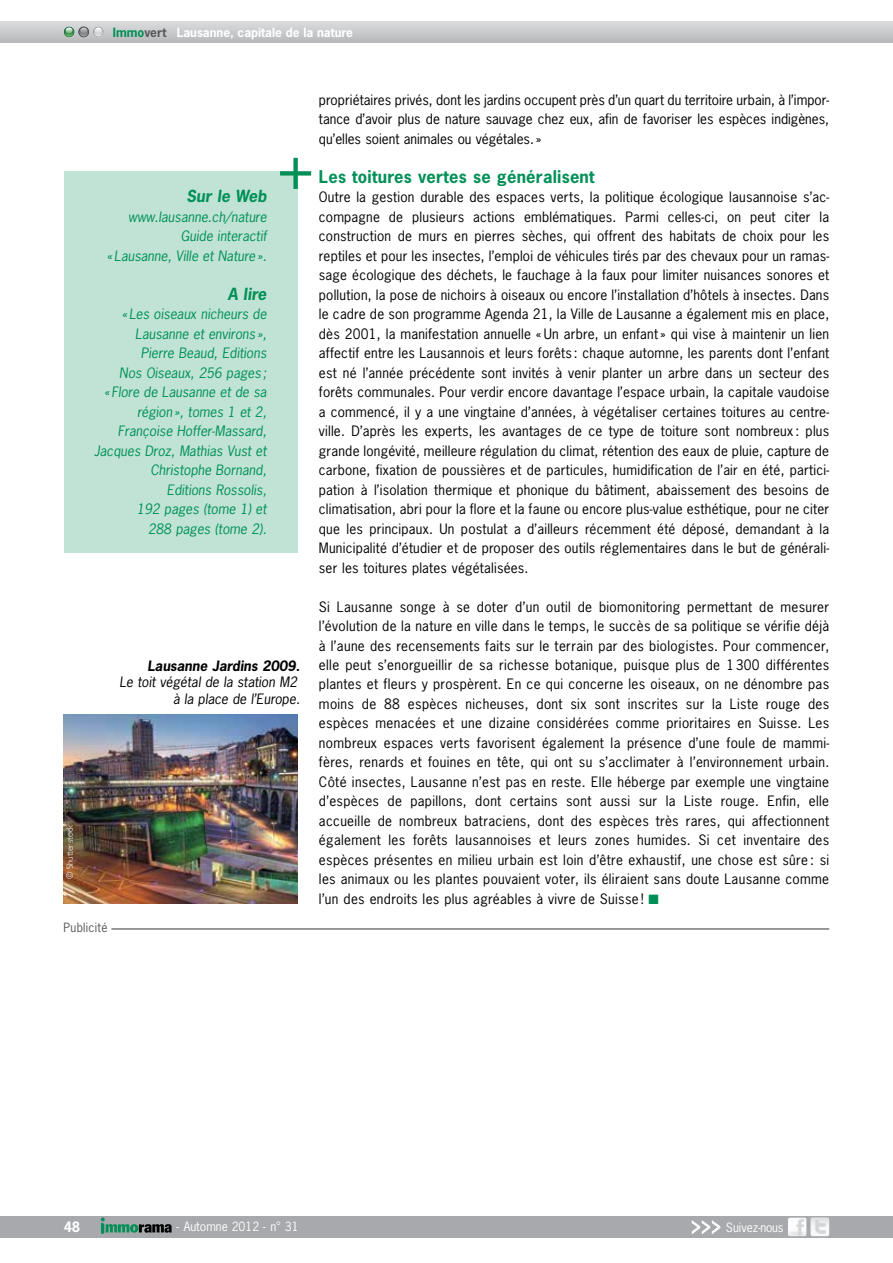
<style>
.page{position:relative;width:893px;height:1263px;background:#fff}
.page>*{position:absolute;margin:0;border:0;box-sizing:border-box;transform-origin:0 0}
.t1{font:700 16.5px "News Gothic Std";letter-spacing:.015em;color:#009057}
.t2{font:italic 700 15.75px "News Gothic Std";color:#009057}
.t3{font:13.5px/19.5px "News Gothic Std";letter-spacing:.015em;color:#000;text-align:justify}
.t4{font:italic 13.5px/19.5px "News Gothic Std";color:#009057;text-align:right}
.t5{font:italic 13.5px/16.5px "News Gothic Std";color:#000;text-align:right}
.t6{font:italic 700 13.5px "News Gothic Std";color:#000}
.t7{font:700 13.5px "News Gothic Std";color:#fff}
.t8{font:700 12px "News Gothic Std";color:#fff}
.t9{font:12px "News Gothic Std";color:#fff}
.t10{font:12px "News Gothic Std";letter-spacing:.02em;color:#58595b}
.t11{font:300 9px "Gill Sans Std";color:#fff}
.s1{color:#009057}
.s2{color:#58595b}
.s3{font-size:24px}
</style>
<div class="page">
<div style="left:0;top:21px;width:893px;height:22px;background:linear-gradient(to bottom,#dbdcde,#b8babc)"></div>
<hr style="left:111px;top:928px;width:718px;height:1px;background:#000">
<div style="left:64px;top:171px;width:234px;height:382px;background:#c0e3d5"></div>
<svg style="left:64px;top:27px;width:40px;height:10px"></svg>
<img style="left:64px;top:714px;width:233px;height:190px">
<svg style="left:280px;top:158px;width:31px;height:31px"></svg>
<div style="left:0;top:1216px;width:893px;height:21px;background:#a7a9ac"></div>
<img style="left:788px;top:1217px;width:19px;height:19px">
<img style="left:811px;top:1217px;width:18px;height:19px">
<svg style="left:101px;top:1217px;width:71px;height:17px"></svg>
<svg style="left:692px;top:1221px;width:28px;height:13px"></svg>
<p class="t8" style="left:113px;top:24px;width:242px"><span class="s1">Immo</span><span class="s2">vert</span> Lausanne, capitale de la nature</p>
<p class="t11" style="left:65px;top:879px;width:56px;rotate:-90deg">© Shutterstock</p>
<p class="t2" style="left:186px;top:186px;width:82px">Sur le Web</p>
<p class="t4" style="left:107px;top:207px;width:161px">www.lausanne.ch/nature<br>Guide interactif<br>«Lausanne, Ville et Nature».</p>
<p class="t2" style="left:228px;top:283px;width:40px">A lire</p>
<p class="t4" style="left:94px;top:305px;width:174px">«Les oiseaux nicheurs de<br>Lausanne et environs »,<br>Pierre Beaud, Editions<br>Nos Oiseaux, 256 pages ;<br>« Flore de Lausanne et de sa région », tomes 1 et 2,<br>Françoise Hoffer-Massard,<br>Jacques Droz, Mathias Vust et<br>Christophe Bornand,<br>Editions Rossolis,<br>192 pages (tome 1) et<br>288 pages (tome 2).</p>
<p class="t6" style="left:147px;top:656px;width:154px">Lausanne Jardins 2009.</p>
<p class="t5" style="left:119px;top:674px;width:182px">Le toit végétal de la station M2 à la place de l’Europe.</p>
<p class="t3" style="left:319px;top:90px;width:512px">propriétaires privés, dont les jardins occupent près d’un quart du territoire urbain, à l’impor&shy;tance d’avoir plus de nature sauvage chez eux, afin de favoriser les espèces indigènes, qu’elles soient animales ou végétales. »</p>
<p class="t1" style="left:319px;top:165px;width:277px">Les toitures vertes se généralisent</p>
<p class="t3" style="left:319px;top:187px;width:512px">Outre la gestion durable des espaces verts, la politique écologique lausannoise s’ac&shy;compagne de plusieurs actions emblématiques. Parmi celles-ci, on peut citer la construction de murs en pierres sèches, qui offrent des habitats de choix pour les reptiles et pour les insectes, l’emploi de véhicules tirés par des chevaux pour un ramas&shy;sage écologique des déchets, le fauchage à la faux pour limiter nuisances sonores et pollution, la pose de nichoirs à oiseaux ou encore l’installation d’hôtels à insectes. Dans le cadre de son programme Agenda 21, la Ville de Lausanne a également mis en place, dès 2001, la manifestation annuelle « Un arbre, un enfant » qui vise à maintenir un lien affectif entre les Lausannois et leurs forêts : chaque automne, les parents dont l’enfant est né l’année précédente sont invités à venir planter un arbre dans un secteur des forêts communales. Pour verdir encore davantage l’espace urbain, la capitale vaudoise a commencé, il y a une vingtaine d’années, à végétaliser certaines toitures au centre&shy;ville. D’après les experts, les avantages de ce type de toiture sont nombreux : plus grande longévité, meilleure régulation du climat, rétention des eaux de pluie, capture de carbone, fixation de poussières et de particules, humidification de l’air en été, partici&shy;pation à l’isolation thermique et phonique du bâtiment, abaissement des besoins de climatisation, abri pour la flore et la faune ou encore plus-value esthétique, pour ne citer que les principaux. Un postulat a d’ailleurs récemment été déposé, demandant à la Municipalité d’étudier et de proposer des outils réglementaires dans le but de générali&shy;ser les toitures plates végétalisées.</p>
<p class="t3" style="left:319px;top:596px;width:512px">Si Lausanne songe à se doter d’un outil de biomonitoring permettant de mesurer l’évolution de la nature en ville dans le temps, le succès de sa politique se vérifie déjà à l’aune des recensements faits sur le terrain par des biologistes. Pour commencer, elle peut s’enorgueillir de sa richesse botanique, puisque plus de 1300 différentes plantes et fleurs y prospèrent. En ce qui concerne les oiseaux, on ne dénombre pas moins de 88 espèces nicheuses, dont six sont inscrites sur la Liste rouge des espèces menacées et une dizaine considérées comme prioritaires en Suisse. Les nombreux espaces verts favorisent également la présence d’une foule de mammi&shy;fères, renards et fouines en tête, qui ont su s’acclimater à l’environnement urbain.<br>Côté insectes, Lausanne n’est pas en reste. Elle héberge par exemple une vingtaine d’espèces de papillons, dont certains sont aussi sur la Liste rouge. Enfin, elle accueille de nombreux batraciens, dont des espèces très rares, qui affectionnent également les forêts lausannoises et leurs zones humides. Si cet inventaire des espèces présentes en milieu urbain est loin d’être exhaustif, une chose est sûre : si les animaux ou les plantes pouvaient voter, ils éliraient sans doute Lausanne comme l’un des endroits les plus agréables à vivre de Suisse ! <span class="s1">■</span></p>
<p class="t10" style="left:64px;top:920px;width:46px">Publicité</p>
<p class="t7" style="left:64px;top:1218px;width:18px">48</p>
<p class="t9" style="left:176px;top:1219px;width:124px">- Automne 2012 - n° 31</p>
<p class="t9" style="left:691px;top:1219px;width:94px"><span class="s3">&gt;&gt;&gt;</span> Suivez-nous</p>
</div>
